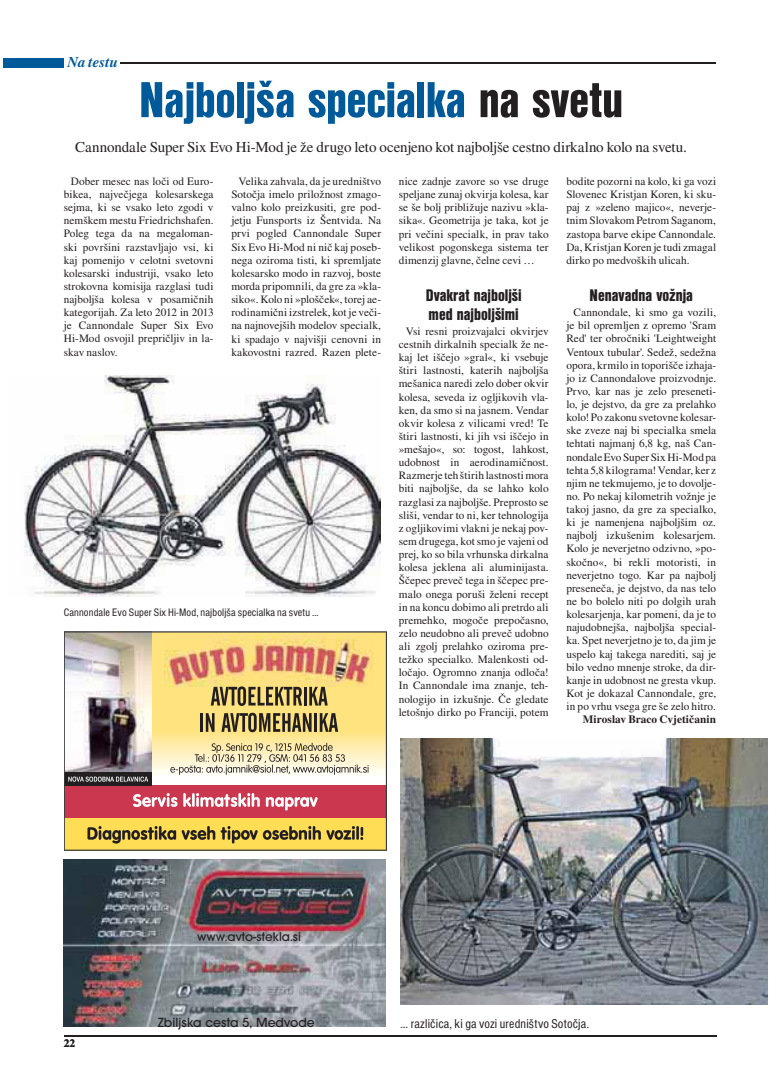
<style>
.page{position:relative;width:780px;height:1088px;background:#fff}
.page>*{position:absolute;margin:0;border:0;box-sizing:border-box;transform-origin:0 0}
.t1{font:52.5px "Nimbus San DEE Blac Cond";letter-spacing:-.01em;color:#005a99}
.t2{font:17.5px/18.8px "Nimbus San DEE Blac Cond";color:#231f20}
.t3{font:15px "Nimbus Rom No 9 LEE";letter-spacing:-.01em;color:#231f20}
.t4{font:italic 500 15px "Nimbus Rom No 9 LEE";letter-spacing:.005em;color:#005a99}
.t5{font:500 13.75px "Avant Gar Got Itc TEE";color:#231f20}
.t6{font:condensed 13.25px "Nimbus San DEE";letter-spacing:.015em;color:#231f20}
.t7{font:500 13.25px "Avant Gar Got Itc TEE";color:#231f20}
.t8{font:11.25px/13.1px "Nimbus Rom No 9 LEE";letter-spacing:.005em;color:#231f20;text-align:justify}
.t9{font:condensed 11.25px "Nimbus San DEE";letter-spacing:.015em;color:#231f20}
.t10{font:500 11.25px "Nimbus Rom No 9 LEE";letter-spacing:.005em;color:#231f20}
.s1{color:#231f20}
</style>
<div class="page">
<hr style="left:64px;top:1035px;width:652px;height:1px;background:#231f20">
<hr style="left:120px;top:62px;width:596px;height:2px;background:#231f20">
<div style="left:3px;top:58px;width:61px;height:10px;background:#005a99"></div>
<img style="left:24px;top:376px;width:356px;height:220px">
<img style="left:400px;top:738px;width:367px;height:267px">
<img style="left:64px;top:859px;width:321px;height:168px">
<img style="left:64px;top:632px;width:322px;height:218px">
<h3 class="t4" style="left:67px;top:57px;width:52px">Na testu</h3>
<h1 class="t1" style="left:139px;top:82px;width:485px">Najboljša specialka <span class="s1">na svetu</span></h1>
<h3 class="t3" style="left:75px;top:141px;width:613px">Cannondale Super Six Evo Hi-Mod je že drugo leto ocenjeno kot najboljše cestno dirkalno kolo na svetu.</h3>
<p class="t8" style="left:64px;top:176px;width:151px;text-indent:7px">Dober mesec nas loči od Euro&shy;bikea, največjega kolesarskega sejma, ki se vsako leto zgodi v nemškem mestu Friedrichshafen.<br>Poleg tega da na megaloman&shy;ski površini razstavljajo vsi, ki kaj pomenijo v celotni svetovni kolesarski industriji, vsako leto strokovna komisija razglasi tudi najboljša kolesa v posamičnih kategorijah. Za leto 2012 in 2013 je Cannondale Super Six Evo Hi-Mod osvojil prepričljiv in la&shy;skav naslov.</p>
<p class="t8" style="left:231px;top:176px;width:151px;text-indent:7px">Velika zahvala, da je uredništvo Sotočja imelo priložnost zmago&shy;valno kolo preizkusiti, gre pod&shy;jetju Funsports iz Šentvida. Na prvi pogled Cannondale Super Six Evo Hi-Mod ni nič kaj poseb&shy;nega oziroma tisti, ki spremljate kolesarsko modo in razvoj, boste morda pripomnili, da gre za »kla&shy;siko«. Kolo ni »plošček«, torej ae&shy;rodinamični izstrelek, kot je veči&shy;na najnovejših modelov specialk, ki spadajo v najvišji cenovni in kakovostni razred. Razen plete-</p>
<p class="t8" style="left:399px;top:176px;width:151px">nice zadnje zavore so vse druge speljane zunaj okvirja kolesa, kar se še bolj približuje nazivu »kla&shy;sika«. Geometrija je taka, kot je pri večini specialk, in prav tako velikost pogonskega sistema ter dimenzij glavne, čelne cevi …</p>
<h2 class="t2" style="left:425px;top:287px;width:98px">Dvakrat najboljši med najboljšimi</h2>
<p class="t8" style="left:399px;top:326px;width:151px;text-indent:7px">Vsi resni proizvajalci okvirjev cestnih dirkalnih specialk že ne&shy;kaj let iščejo »gral«, ki vsebuje štiri lastnosti, katerih najboljša mešanica naredi zelo dober okvir kolesa, seveda iz ogljikovih vla&shy;ken, da smo si na jasnem. Vendar okvir kolesa z vilicami vred! Te štiri lastnosti, ki jih vsi iščejo in »mešajo«, so: togost, lahkost, udobnost in aerodinamičnost.<br>Razmerje teh štirih lastnosti mora biti najboljše, da se lahko kolo razglasi za najboljše. Preprosto se sliši, vendar to ni, ker tehnologija z ogljikovimi vlakni je nekaj pov&shy;sem drugega, kot smo je vajeni od prej, ko so bila vrhunska dirkalna kolesa jeklena ali aluminijasta.<br>Ščepec preveč tega in ščepec pre&shy;malo onega poruši želeni recept in na koncu dobimo ali pretrdo ali premehko, mogoče prepočasno, zelo neudobno ali preveč udobno ali zgolj prelahko oziroma pre&shy;težko specialko. Malenkosti od&shy;ločajo. Ogromno znanja odloča!<br>In Cannondale ima znanje, teh&shy;nologijo in izkušnje. Če gledate letošnjo dirko po Franciji, potem</p>
<p class="t9" style="left:64px;top:609px;width:256px">Cannondale Evo Super Six Hi-Mod, najboljša specialka na svetu …</p>
<p class="t8" style="left:566px;top:176px;width:151px">bodite pozorni na kolo, ki ga vozi Slovenec Kristjan Koren, ki sku&shy;paj z »zeleno majico«, neverje&shy;tnim Slovakom Petrom Saganom, zastopa barve ekipe Cannondale.<br>Da, Kristjan Koren je tudi zmagal dirko po medvoških ulicah.</p>
<h2 class="t2" style="left:589px;top:287px;width:105px">Nenavadna vožnja</h2>
<p class="t8" style="left:566px;top:307px;width:151px;text-indent:7px">Cannondale, ki smo ga vozili, je bil opremljen z opremo 'Sram Red' ter obročniki 'Leightweight Ventoux tubular'. Sedež, sedežna opora, krmilo in toporišče izhaja&shy;jo iz Cannondalove proizvodnje.<br>Prvo, kar nas je zelo preseneti&shy;lo, je dejstvo, da gre za prelahko kolo! Po zakonu svetovne kolesar&shy;ske zveze naj bi specialka smela tehtati najmanj 6,8 kg, naš Can&shy;nondale Evo Super Six Hi-Mod pa tehta 5,8 kilograma! Vendar, ker z njim ne tekmujemo, je to dovolje&shy;no. Po nekaj kilometrih vožnje je takoj jasno, da gre za specialko, ki je namenjena najboljšim oz. najbolj izkušenim kolesarjem.<br>Kolo je neverjetno odzivno, »po&shy;skočno«, bi rekli motoristi, in neverjetno togo. Kar pa najbolj preseneča, je dejstvo, da nas telo ne bo bolelo niti po dolgih urah kolesarjenja, kar pomeni, da je to najudobnejša, najboljša special&shy;ka. Spet neverjetno je to, da jim je uspelo kaj takega narediti, saj je bilo vedno mnenje stroke, da dir&shy;kanje in udobnost ne gresta vkup.<br>Kot je dokazal Cannondale, gre, in po vrhu vsega gre še zelo hitro.</p>
<p class="t10" style="left:582px;top:715px;width:135px">Miroslav Braco Cvjetičanin</p>
<p class="t7" style="left:197px;top:929px;width:105px">www.avto-stekla.si</p>
<p class="t10" style="left:64px;top:1039px;width:13px">22</p>
<p class="t5" style="left:158px;top:1014px;width:159px">Zbiljska cesta 5, Medvode</p>
<p class="t6" style="left:400px;top:1019px;width:190px">… različica, ki ga vozi uredništvo Sotočja.</p>
</div>
